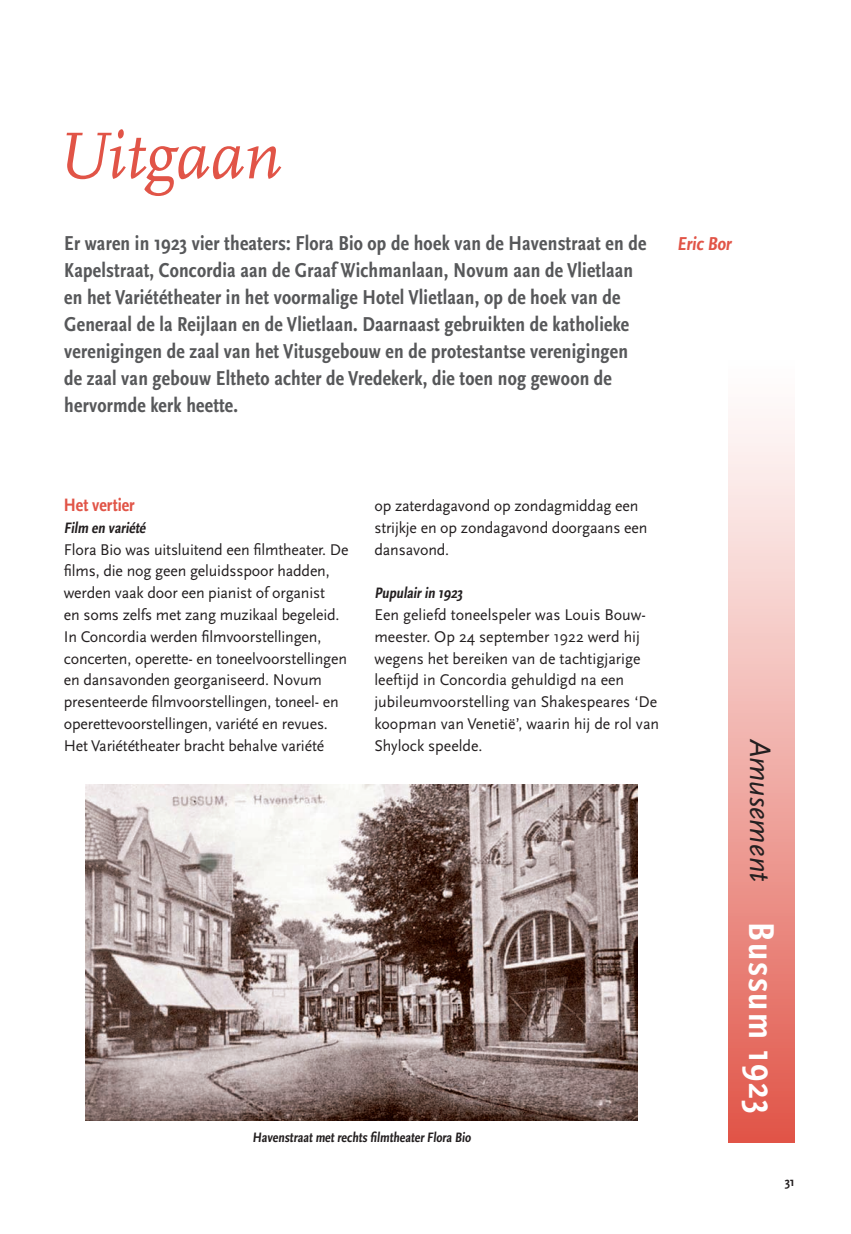
<style>
.page{position:relative;width:851px;height:1234px;background:#fff}
.page>*{position:absolute;margin:0;border:0;box-sizing:border-box;transform-origin:0 0}
.t1{font:italic 69px "Scala Pro";color:#e15447}
.t2{font:700 condensed 37.5px "Scala Sans Pro";letter-spacing:.05em;color:#fff}
.t3{font:italic 30px "Scala Sans Pro";color:#231f20}
.t4{font:700 condensed 21px/27px "Scala Sans Pro";letter-spacing:.01em;color:#57585a}
.t5{font:700 condensed 19.5px "Scala Sans Pro";color:#e15447}
.t6{font:700 condensed 18.75px "Scala Sans Pro";color:#e15447}
.t7{font:16.2px/21.8px "Scala Sans Pro";letter-spacing:-.01em;color:#231f20}
.t8{font:700 condensed 15.75px "Scala Sans Pro";color:#231f20}
.t9{font:700 condensed 14.25px "Scala Sans Pro";color:#231f20}
.t10{font:700 12.75px "Scala Sans Pro";color:#231f20}
</style>
<div class="page">
<div style="left:728px;top:359px;width:66px;height:783px;background:linear-gradient(to bottom,#fff,#e1584c)"></div>
<img style="left:85px;top:784px;width:552px;height:336px">
<h1 class="t1" style="left:54px;top:116px;width:228px">Uitgaan</h1>
<p class="t4" style="left:64px;top:230px;width:583px">Er waren in 1923 vier theaters: Flora Bio op de hoek van de Havenstraat en de</p>
<p class="t5" style="left:677px;top:232px;width:58px">Eric Bor</p>
<p class="t4" style="left:64px;top:257px;width:570px">Kapelstraat, Concordia aan de Graaf Wichmanlaan, Novum aan de Vlietlaan en het Variététheater in het voormalige Hotel Vlietlaan, op de hoek van de Generaal de la Reijlaan en de Vlietlaan. Daarnaast gebruikten de katholieke verenigingen de zaal van het Vitusgebouw en de protestantse verenigingen de zaal van gebouw Eltheto achter de Vredekerk, die toen nog gewoon de hervormde kerk heette.</p>
<p class="t6" style="left:64px;top:494px;width:72px">Het vertier</p>
<p class="t8" style="left:64px;top:518px;width:86px">Film en variété</p>
<p class="t7" style="left:64px;top:538px;width:286px">Flora Bio was uitsluitend een filmtheater. De films, die nog geen geluidsspoor hadden, werden vaak door een pianist of organist<br>en soms zelfs met zang muzikaal begeleid.<br>In Concordia werden filmvoorstellingen, concerten, operette- en toneelvoorstellingen en dansavonden georganiseerd. Novum presenteerde filmvoorstellingen, toneel- en operettevoorstellingen, variété en revues.<br>Het Variététheater bracht behalve variété</p>
<p class="t7" style="left:374px;top:495px;width:274px">op zaterdagavond op zondagmiddag een strijkje en op zondagavond doorgaans een dansavond.</p>
<p class="t8" style="left:374px;top:584px;width:92px">Pupulairin 1923</p>
<p class="t7" style="left:374px;top:603px;width:286px">Een geliefd toneelspeler was Louis Bouw&shy;meester. Op 24 september 1922 werd hij wegens het bereiken van de tachtigjarige leeftijd in Concordia gehuldigd na een jubileumvoorstelling van Shakespeares ‘De koopman van Venetië’, waarin hij de rol van Shylock speelde.</p>
<p class="t9" style="left:252px;top:1129px;width:221px">Havenstraat met rechts filmtheater Flora Bio</p>
<h3 class="t3" style="left:777px;top:738px;width:145px;rotate:90deg">Amusement</h3>
<h2 class="t2" style="left:782px;top:922px;width:193px;rotate:90deg">Bussum 1923</h2>
<p class="t10" style="left:784px;top:1174px;width:12px">31</p>
</div>
